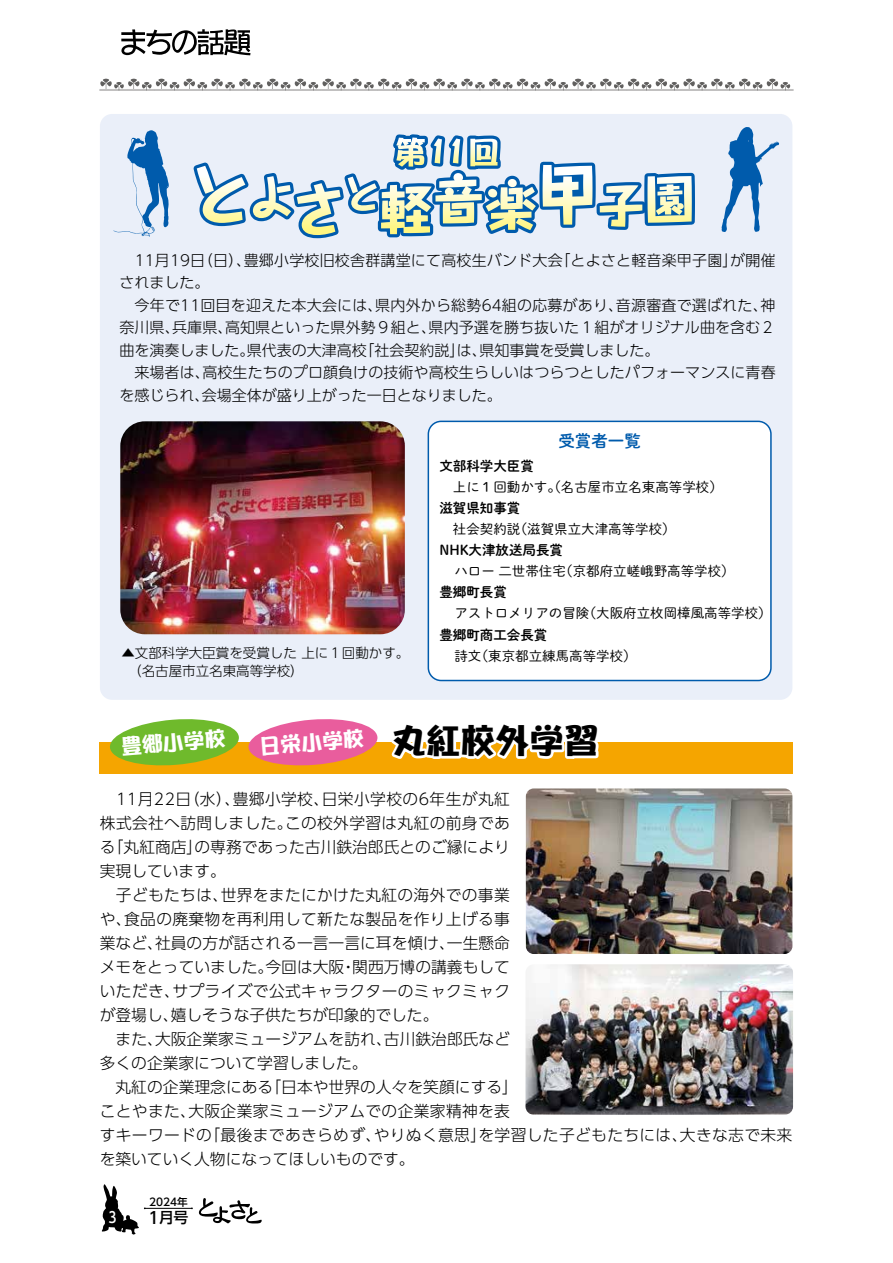
<style>
.page{position:relative;width:893px;height:1263px;background:#fff}
.page>*{position:absolute;margin:0;border:0;box-sizing:border-box;transform-origin:0 0}
.t1{font:34.5px "DFPOP1 W12 WIN RKSJ H";color:#000}
.t2{font:21px "DFPOP1 W12 WIN RKSJ H";color:#fff}
.t3{font:16.5px "DNP Shuei M Go Std B";color:#005bac}
.t4{font:300 15.75px/24px "UD Shin Go Pr 6 N";letter-spacing:.02em;color:#000}
.t5{font:300 15.75px/24px "UD Shin Go Pr 6 N";color:#000}
.t6{font:300 15px/22.5px "UD Shin Go Pr 6 N";letter-spacing:.005em;color:#000}
.t7{font:500 15px "UD Shin Go Pro";color:#fff}
.t8{font:500 14.85px "UD Shin Go Pro";color:#000}
.t9{font:13.5px "DNP Shuei M Go Std L";color:#000}
.t10{font:13.5px "DNP Shuei M Go Std B";color:#000}
.t11{font:300 13.5px/18px "UD Shin Go Pr 6 N";color:#000}
.t12{font:500 10.65px "UD Shin Go Pro";color:#000}
.s1{font-size:16.35px}
</style>
<div class="page">
<svg style="left:99px;top:79px;width:695px;height:12px"></svg>
<svg style="left:121px;top:29px;width:130px;height:26px"></svg>
<div style="left:100px;top:114px;width:692px;height:586px;background:#eaeff9;border-radius:12px"></div>
<div style="left:428px;top:421px;width:343px;height:259px;background:#fff;border-radius:13px"></div>
<div style="left:428px;top:421px;width:344px;height:260px;border:2px solid #005bac;border-radius:13px"></div>
<img style="left:120px;top:421px;width:285px;height:213px">
<svg style="left:113px;top:130px;width:56px;height:107px"></svg>
<div style="left:100px;top:742px;width:693px;height:31px;background:#f5a500"></div>
<svg style="left:385px;top:742px;width:224px;height:32px"></svg>
<svg style="left:248px;top:719px;width:130px;height:47px"></svg>
<svg style="left:110px;top:719px;width:129px;height:47px"></svg>
<svg style="left:193px;top:134px;width:502px;height:105px"></svg>
<img style="left:526px;top:788px;width:266px;height:166px">
<img style="left:525px;top:964px;width:268px;height:151px">
<svg style="left:721px;top:127px;width:59px;height:105px"></svg>
<svg style="left:199px;top:1198px;width:63px;height:25px"></svg>
<hr style="left:145px;top:1208px;width:47px;height:1px;background:#000">
<svg style="left:102px;top:1184px;width:44px;height:51px"></svg>
<p class="t6" style="left:730px;top:248px;width:47px">が開催</p>
<p class="t6" style="left:244px;top:248px;width:320px">豊郷小学校旧校舎群講堂にて高校生バンド大会</p>
<p class="t6" style="left:555px;top:248px;width:184px">「とよさと軽音楽甲子園」</p>
<p class="t6" style="left:119px;top:248px;width:133px">　11月19 （日日）、されました。</p>
<p class="t6" style="left:616px;top:293px;width:161px">音源審査で選ばれた神、</p>
<p class="t6" style="left:375px;top:293px;width:249px">県内外から総勢64組の応募があり、</p>
<p class="t6" style="left:119px;top:293px;width:265px">　今年で11回目を迎えた本大会には、</p>
<p class="t6" style="left:429px;top:316px;width:348px">県内予選を勝ち抜いた１組がオリジナル曲を含む２</p>
<p class="t6" style="left:225px;top:316px;width:212px">高知県といった県外勢９組と、</p>
<p class="t6" style="left:119px;top:316px;width:62px">奈川県、</p>
<p class="t6" style="left:172px;top:316px;width:62px">兵庫県、</p>
<p class="t6" style="left:359px;top:338px;width:129px">「社会契約説は」、</p>
<p class="t6" style="left:479px;top:338px;width:181px">県知事賞を受賞しました。</p>
<p class="t6" style="left:247px;top:338px;width:121px">県代表の大津高校</p>
<p class="t6" style="left:202px;top:338px;width:575px;text-indent:-83px">曲を演奏しました。<br>高校生たちのプロ顔負けの技術や高校生らしいはつらつとしたパフォーマンスに青春</p>
<p class="t6" style="left:202px;top:361px;width:301px;text-indent:-82px">　来場者は、<br>会場全体が盛り上がった一日となりました。</p>
<p class="t6" style="left:119px;top:383px;width:91px">を感じられ、</p>
<p class="t3" style="left:558px;top:428px;width:84px">受賞者一覧</p>
<p class="t10" style="left:439px;top:456px;width:96px">文部科学大臣賞</p>
<p class="t9" style="left:439px;top:477px;width:285px">　上に１回動かす。（名古屋市立名東高等学校(</p>
<p class="t10" style="left:439px;top:498px;width:82px">滋賀県知事賞</p>
<p class="t9" style="left:514px;top:519px;width:163px">（滋賀県立大津高等学校(</p>
<p class="t9" style="left:439px;top:519px;width:82px">　社会契約説</p>
<p class="t10" style="left:439px;top:540px;width:125px">NHK大津放送局長賞</p>
<p class="t11" style="left:121px;top:643px;width:289px">▲文部科学大臣賞を受賞した上に１回動かす。　（名古屋市立名東高等学校(</p>
<p class="t9" style="left:559px;top:561px;width:177px">（京都府立嵯峨野高等学校(</p>
<p class="t9" style="left:454px;top:561px;width:113px">ハロー二世帯住宅</p>
<p class="t10" style="left:439px;top:582px;width:69px">豊郷町長賞</p>
<p class="t9" style="left:583px;top:604px;width:190px">（大阪府立枚岡樟風高等学校(</p>
<p class="t9" style="left:454px;top:604px;width:136px">アストロメリアの冒険</p>
<p class="t10" style="left:439px;top:624px;width:109px">豊郷町商工会長賞</p>
<p class="t9" style="left:475px;top:646px;width:163px">（東京都立練馬高等学校(</p>
<p class="t9" style="left:454px;top:646px;width:28px">詩文</p>
<h1 class="t1" style="left:392px;top:723px;width:208px">丸紅校外学習</h1>
<p class="t4" style="left:322px;top:786px;width:190px">日栄小学校の6年生が丸紅</p>
<h2 class="t2" style="left:120px;top:736px;width:106px;rotate:-5deg">豊郷小学校</h2>
<h2 class="t2" style="left:259px;top:736px;width:106px;rotate:-5deg">日栄小学校</h2>
<p class="t4" style="left:100px;top:786px;width:142px">　11月22 （日水）、</p>
<p class="t4" style="left:233px;top:786px;width:98px">豊郷小学校、</p>
<p class="t4" style="left:285px;top:810px;width:226px">この校外学習は丸紅の前身であ</p>
<p class="t5" style="left:195px;top:810px;width:317px;text-indent:-95px">株式会社へ訪問しました。<br>の専務であった古川鉄治郎氏とのご縁により</p>
<p class="t4" style="left:100px;top:834px;width:104px">「る丸紅商店」</p>
<p class="t5" style="left:100px;top:858px;width:127px">実現しています。</p>
<p class="t4" style="left:124px;top:882px;width:387px;text-indent:-24px">　子どもたちは、<br>食品の廃棄物を再利用して新たな製品を作り上げる事</p>
<p class="t4" style="left:221px;top:882px;width:291px">世界をまたにかけた丸紅の海外での事業</p>
<p class="t4" style="left:100px;top:906px;width:33px">や、</p>
<p class="t5" style="left:155px;top:930px;width:301px">社員の方が話される一言一言に耳を傾け、</p>
<p class="t4" style="left:100px;top:930px;width:65px">業など、</p>
<p class="t4" style="left:447px;top:930px;width:65px">一生懸命</p>
<p class="t5" style="left:352px;top:954px;width:159px">関西万博の講義もして</p>
<p class="t4" style="left:265px;top:954px;width:80px">今回は大阪</p>
<p class="t4" style="left:172px;top:954px;width:339px;text-indent:-73px">メモをとっていました。<br>サプライズで公式キャラクターのミャクミャク</p>
<p class="t4" style="left:340px;top:954px;width:17px">・</p>
<p class="t5" style="left:171px;top:978px;width:269px;text-indent:-71px">いただき、<br>嬉しそうな子供たちが印象的でした。</p>
<p class="t4" style="left:100px;top:1002px;width:80px">が登場し、</p>
<p class="t5" style="left:155px;top:1026px;width:238px">大阪企業家ミュージアムを訪れ、</p>
<p class="t5" style="left:384px;top:1026px;width:128px">古川鉄治郎氏など</p>
<p class="t4" style="left:100px;top:1026px;width:65px">　また、</p>
<p class="t5" style="left:100px;top:1050px;width:269px">多くの企業家について学習しました。</p>
<p class="t5" style="left:265px;top:1074px;width:254px">「日本や世界の人々を笑顔にする「</p>
<p class="t4" style="left:188px;top:1074px;width:323px;text-indent:-89px">　丸紅の企業理念にある<br>大阪企業家ミュージアムでの企業家精神を表</p>
<p class="t4" style="left:100px;top:1098px;width:98px">ことやまた、</p>
<p class="t4" style="left:205px;top:1122px;width:178px">「最後まであきらめず、</p>
<p class="t4" style="left:479px;top:1122px;width:210px">を学習した子どもたちには、</p>
<p class="t5" style="left:100px;top:1122px;width:317px">すキーワードの<br>を築いていく人物になってほしいものです。</p>
<p class="t4" style="left:374px;top:1122px;width:114px">やりぬく意思」</p>
<p class="t4" style="left:680px;top:1122px;width:114px">大きな志で未来</p>
<p class="t7" style="left:109px;top:1205px;width:9px">3</p>
<p class="t12" style="left:149px;top:1193px;width:40px">2024年</p>
<p class="t8" style="left:148px;top:1206px;width:41px"><span class="s1">1</span>月号</p>
</div>
